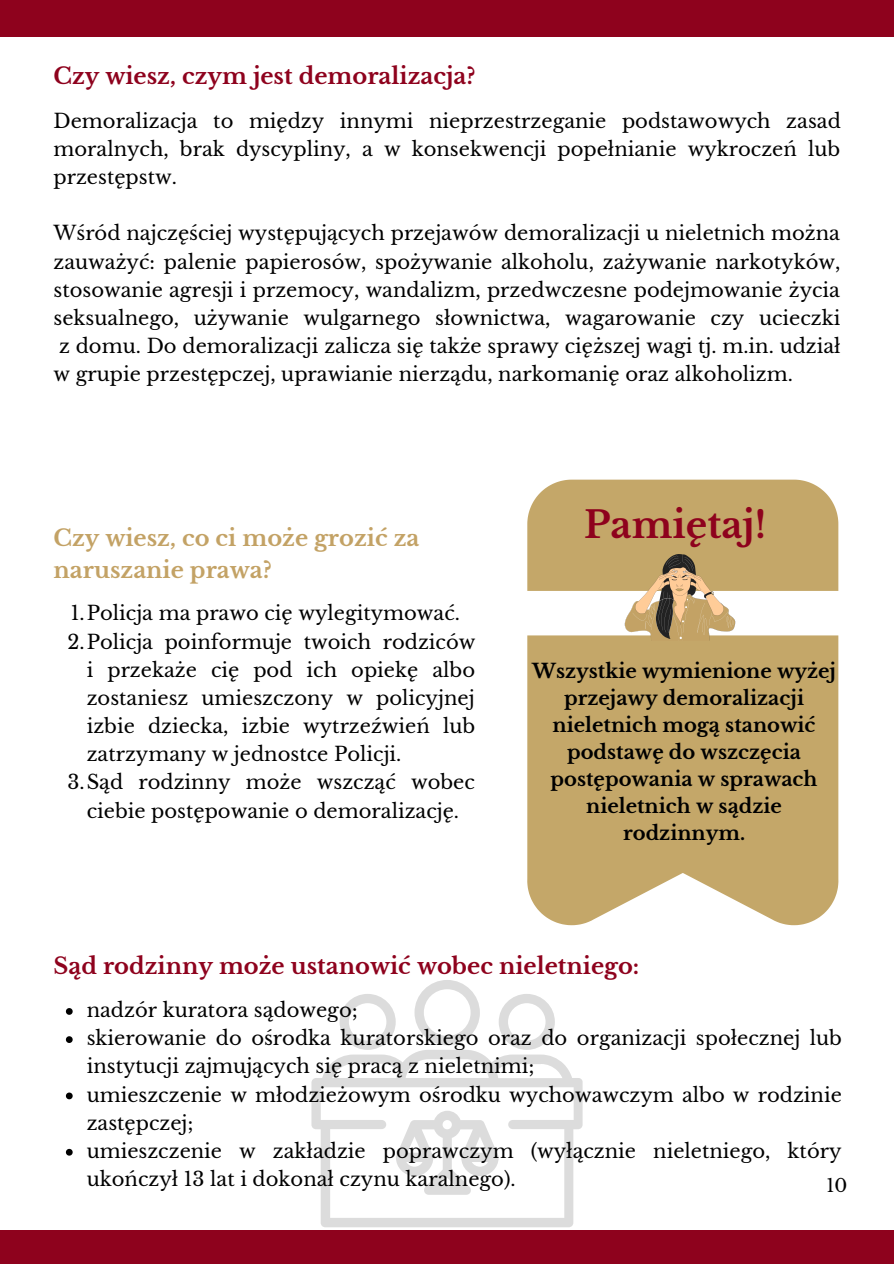
<style>
.page{position:relative;width:894px;height:1264px;background:#fff}
.page>*{position:absolute;margin:0;border:0;box-sizing:border-box;transform-origin:0 0}
.t1{font:700 36.9px "Libre Baskerville";color:#8e021d}
.t2{font:700 22.5px "Libre Baskerville";color:#8e021d}
.t3{font:700 22.5px/31.5px "Libre Baskerville";color:#c3a265}
.t4{font:19.5px/28.2px "Libre Baskerville";color:#000;text-align:justify}
.t5{font:700 19.5px/27px "Libre Baskerville";color:#000;text-align:center}
.t6{font:18px "Libre Baskerville";color:#000}
</style>
<div class="page">
<div style="left:0;top:0;width:893px;height:36px;background:#8e021d"></div>
<div style="left:0;top:1229px;width:893px;height:34px;background:#8e021d"></div>
<svg style="left:527px;top:640px;width:311px;height:285px;background:#c8ad73"></svg>
<svg style="left:527px;top:479px;width:311px;height:161px"></svg>
<svg style="left:339px;top:994px;width:56px;height:55px"></svg>
<svg style="left:499px;top:994px;width:55px;height:55px"></svg>
<svg style="left:414px;top:980px;width:66px;height:65px"></svg>
<svg style="left:311px;top:1049px;width:272px;height:178px"></svg>
<svg style="left:396px;top:1110px;width:102px;height:84px"></svg>
<svg style="left:66px;top:1008px;width:7px;height:6px"></svg>
<svg style="left:66px;top:1036px;width:7px;height:6px"></svg>
<svg style="left:66px;top:1092px;width:7px;height:7px"></svg>
<svg style="left:66px;top:1148px;width:7px;height:7px"></svg>
<p class="t2" style="left:53px;top:62px;width:423px">Czy wiesz, czym jest demoralizacja?</p>
<p class="t4" style="left:53px;top:107px;width:788px">Demoralizacja to między innymi nieprzestrzeganie podstawowych zasad moralnych, brak dyscypliny, a w konsekwencji popełnianie wykroczeń lub przestępstw.</p>
<p class="t4" style="left:53px;top:219px;width:788px">Wśród najczęściej występujących przejawów demoralizacji u nieletnich można zauważyć: palenie papierosów, spożywanie alkoholu, zażywanie narkotyków, stosowanie agresji i przemocy, wandalizm, przedwczesne podejmowanie życia seksualnego, używanie wulgarnego słownictwa, wagarowanie czy ucieczki z domu. Do demoralizacji zalicza się także sprawy cięższej wagi tj. m.in. udział w grupie przestępczej, uprawianie nierządu, narkomanię oraz alkoholizm.</p>
<p class="t3" style="left:53px;top:522px;width:367px">Czy wiesz, co ci może grozić za naruszanie prawa?</p>
<p class="t4" style="left:71px;top:599px;width:390px">1.Policja ma prawo cię wylegitymować.</p>
<p class="t4" style="left:68px;top:627px;width:409px">2.Policja poinformuje twoich rodziców</p>
<p class="t4" style="left:87px;top:656px;width:390px">i przekaże cię pod ich opiekę albo</p>
<p class="t4" style="left:87px;top:684px;width:389px">zostaniesz umieszczony w policyjnej</p>
<p class="t4" style="left:87px;top:712px;width:390px">izbie dziecka, izbie wytrzeźwień lub</p>
<p class="t4" style="left:87px;top:740px;width:316px">zatrzymany w jednostce Policji.</p>
<p class="t4" style="left:68px;top:768px;width:408px">3.Sąd rodzinny może wszcząć wobec</p>
<p class="t4" style="left:87px;top:796px;width:374px">ciebie postępowanie o demoralizację.</p>
<h1 class="t1" style="left:584px;top:502px;width:183px">Pamiętaj!</h1>
<p class="t5" style="left:532px;top:657px;width:305px">Wszystkie wymienione wyżej przejawy demoralizacji nieletnich mogą stanowić podstawę do wszczęcia postępowania w sprawach nieletnich w sądzie rodzinnym.</p>
<p class="t2" style="left:53px;top:952px;width:587px">Sąd rodzinny może ustanowić wobec nieletniego:</p>
<p class="t4" style="left:87px;top:996px;width:756px;text-align:left">nadzór kuratora sądowego;<br>skierowanie do ośrodka kuratorskiego oraz do organizacji społecznej lub instytucji zajmujących się pracą z nieletnimi;<br>umieszczenie w młodzieżowym ośrodku wychowawczym albo w rodzinie zastępczej;<br>umieszczenie w zakładzie poprawczym (wyłącznie nieletniego, który ukończył 13 lat i dokonał czynu karalnego).</p>
<p class="t6" style="left:826px;top:1174px;width:22px">10</p>
</div>
